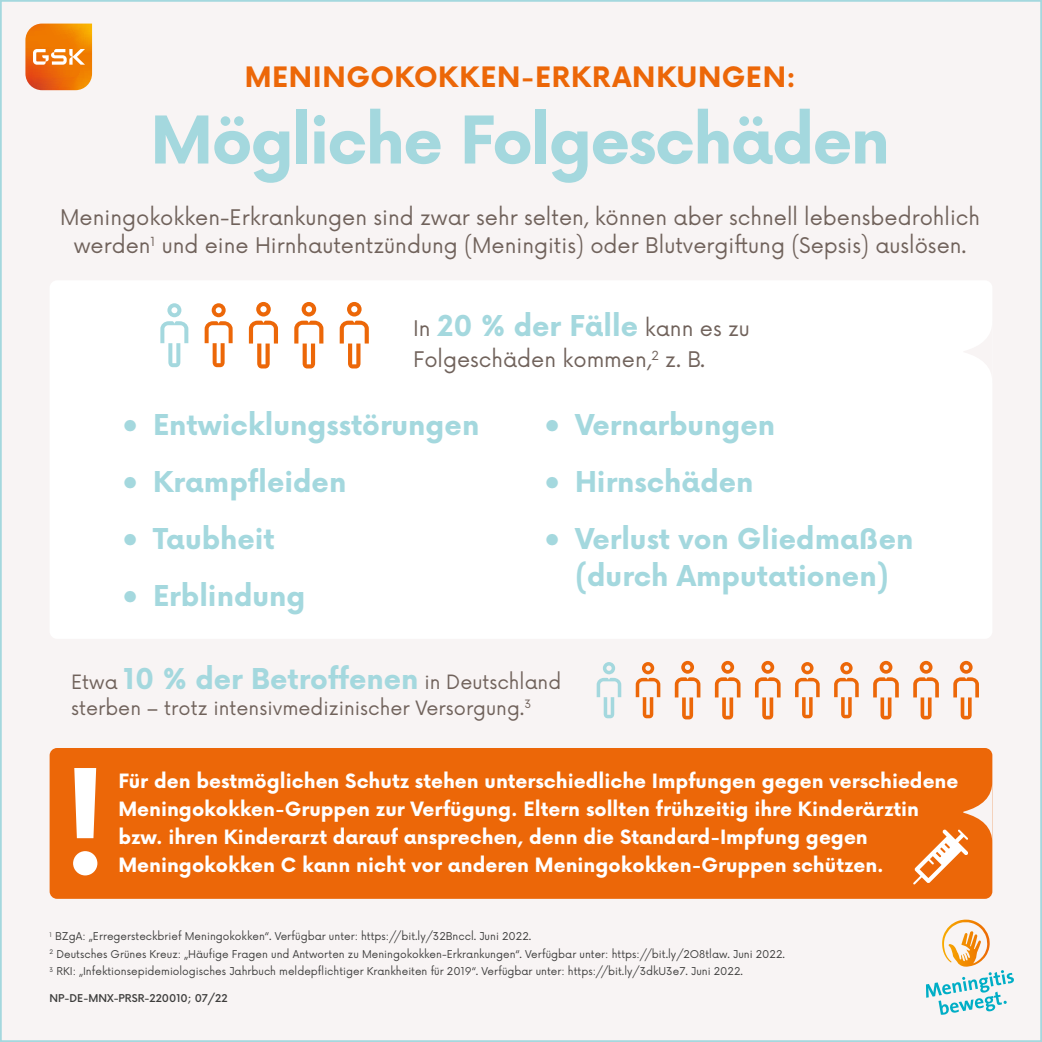
<style>
.page{position:relative;width:1042px;height:1042px;background:#fff}
.page>*{position:absolute;margin:0;border:0;box-sizing:border-box;transform-origin:0 0}
.t1{font:700 64.05px "Now";letter-spacing:-.03em;color:#a4d8de}
.t2{font:700 28px/37.3px "Now";color:#a4d8de;text-align:center}
.t3{font:700 27.47px "Now";letter-spacing:.025em;color:#ec6708}
.t4{font:21px/28px "Now";color:#70625b;text-align:center}
.t5{font:700 19.25px/28px "Now";color:#fff}
.t6{font:19.25px/25.6px "Now";color:#70625b}
.t7{font:10.5px/17.5px "Now";color:#3d3d3c}
.t8{font:500 10.5px "Now";color:#3d3d3c}
.s1{font-weight:400;font-size:21px;color:#70625b}
.s2{font-weight:700;font-size:28px;color:#a4d8de}
</style>
<div class="page">
<div style="left:0;top:0;width:1042px;height:1042px;background:#f8f4f4;border:2px solid #a4d8de"></div>
<div style="left:50px;top:748px;width:942px;height:151px;background:#ec6708;border-radius:7px"></div>
<div style="left:50px;top:280px;width:942px;height:359px;background:#fff;border-radius:7px"></div>
<svg style="left:73px;top:768px;width:24px;height:107px"></svg>
<svg style="left:25px;top:24px;width:67px;height:66px;background:#ef8624"></svg>
<svg style="left:926px;top:970px;width:88px;height:44px"></svg>
<svg style="left:942px;top:920px;width:45px;height:43px"></svg>
<svg style="left:160px;top:303px;width:28px;height:64px"></svg>
<svg style="left:205px;top:303px;width:28px;height:64px"></svg>
<svg style="left:294px;top:302px;width:29px;height:66px"></svg>
<svg style="left:249px;top:302px;width:29px;height:66px"></svg>
<svg style="left:340px;top:302px;width:29px;height:66px"></svg>
<svg style="left:636px;top:662px;width:24px;height:56px"></svg>
<svg style="left:597px;top:662px;width:24px;height:56px"></svg>
<svg style="left:715px;top:661px;width:25px;height:58px"></svg>
<svg style="left:675px;top:661px;width:25px;height:58px"></svg>
<svg style="left:755px;top:661px;width:25px;height:58px"></svg>
<svg style="left:834px;top:662px;width:25px;height:56px"></svg>
<svg style="left:795px;top:662px;width:24px;height:56px"></svg>
<svg style="left:913px;top:661px;width:26px;height:58px"></svg>
<svg style="left:873px;top:661px;width:26px;height:58px"></svg>
<svg style="left:953px;top:661px;width:26px;height:58px"></svg>
<svg style="left:964px;top:330px;width:28px;height:44px"></svg>
<svg style="left:913px;top:786px;width:79px;height:98px"></svg>
<h3 class="t3" style="left:245px;top:56px;width:553px">MENINGOKOKKEN-ERKRANKUNGEN:</h3>
<h1 class="t1" style="left:150px;top:93px;width:741px">Mögliche Folgeschäden</h1>
<h3 class="t4" style="left:60px;top:202px;width:921px">Meningokokken-Erkrankungen sind zwar sehr selten, können aber schnell lebensbedrohlich werden<sup>1</sup> und eine Hirnhautentzündung (Meningitis) oder Blutvergiftung (Sepsis) auslösen.</h3>
<h2 class="t2" style="left:413px;top:307px;width:338px"><span class="s1">In</span> 20 % der Fälle <span class="s1">kann es zu</span></h2>
<h3 class="t4" style="left:413px;top:343px;width:293px">Folgeschäden kommen,<sup>2</sup> z. B.</h3>
<h2 class="t2" style="left:121px;top:405px;width:359px">• Entwicklungsstörungen</h2>
<h2 class="t2" style="left:121px;top:462px;width:226px">• Krampfleiden</h2>
<h2 class="t2" style="left:121px;top:519px;width:155px">• Taubheit</h2>
<h2 class="t2" style="left:121px;top:576px;width:186px">• Erblindung</h2>
<h2 class="t2" style="left:543px;top:405px;width:233px">• Vernarbungen</h2>
<h2 class="t2" style="left:543px;top:462px;width:211px">• Hirnschäden</h2>
<h2 class="t2" style="left:543px;top:519px;width:371px">• Verlust von Gliedmaßen (durch Amputationen)</h2>
<h3 class="t6" style="left:71px;top:668px;width:492px">Etwa <span class="s2">10 % der Betroffenen</span> in Deutschland sterben – trotz intensivmedizinischer Versorgung.<sup>3</sup></h3>
<p class="t5" style="left:118px;top:766px;width:841px">Für den bestmöglichen Schutz stehen unterschiedliche Impfungen gegen verschiedene Meningokokken-Gruppen zur Verfügung. Eltern sollten frühzeitig ihre Kinderärztin bzw. ihren Kinderarzt darauf ansprechen, denn die Standard-Impfung gegen Meningokokken C kann nicht vor anderen Meningokokken-Gruppen schützen.</p>
<p class="t7" style="left:50px;top:926px;width:737px"><sup>1</sup> BZgA: „Erregersteckbrief Meningokokken“. Verfügbar unter: https://bit.ly/32Bnccl. Juni 2022.<br><sup>2</sup> Deutsches Grünes Kreuz: „Häufige Fragen und Antworten zu Meningokokken-Erkrankungen“. Verfügbar unter: https://bit.ly/2O8tlaw. Juni 2022.<br><sup>3</sup> RKI: „Infektionsepidemiologisches Jahrbuch meldepflichtiger Krankheiten für 2019“. Verfügbar unter: https://bit.ly/3dkU3e7. Juni 2022.</p>
<p class="t8" style="left:50px;top:990px;width:179px">NP-DE-MNX-PRSR-220010; 07/22</p>
</div>
